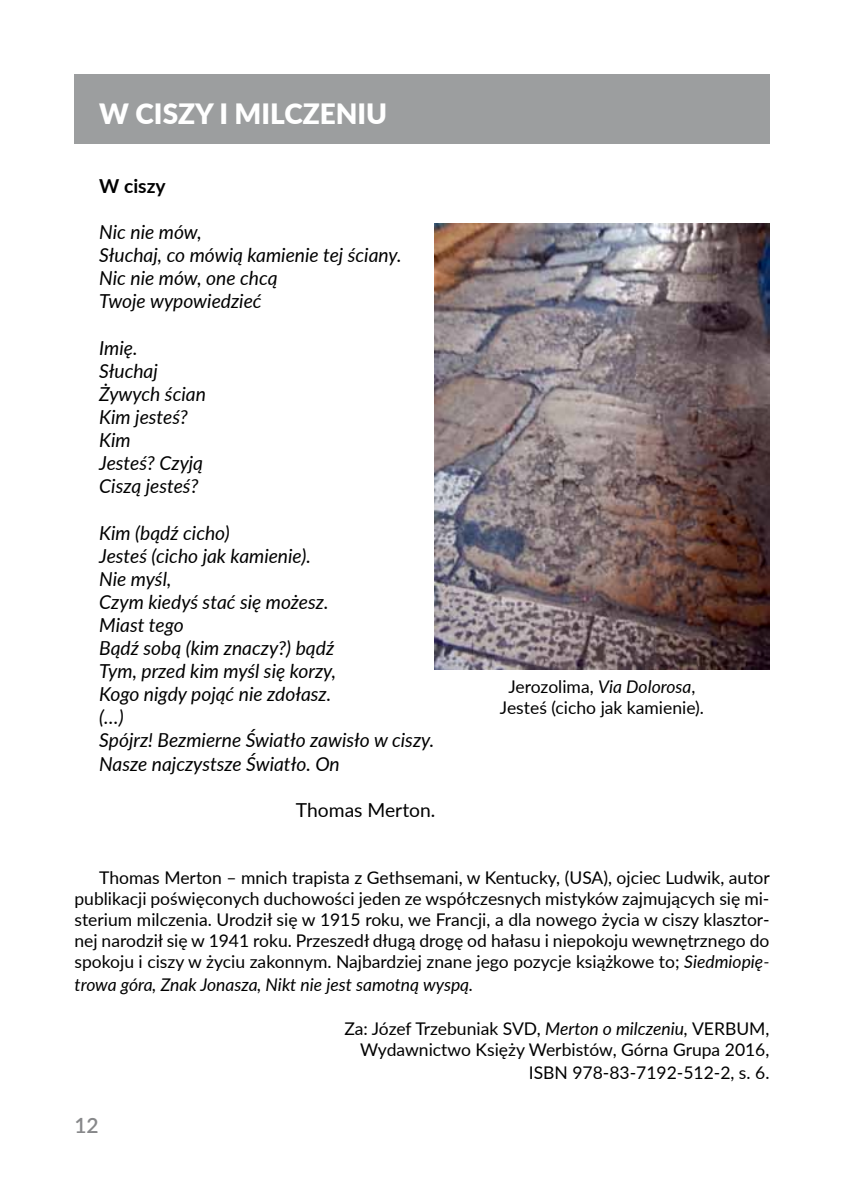
<style>
.page{position:relative;width:844px;height:1191px;background:#fff}
.page>*{position:absolute;margin:0;border:0;box-sizing:border-box;transform-origin:0 0}
.t1{font:900 28px "Lato";color:#fff}
.t2{font:600 21px "Lato";color:#87888a}
.t3{font:italic 19.25px/23.1px "Lato";color:#000}
.t4{font:19.25px "Lato";color:#000}
.t5{font:700 19.25px "Lato";color:#000}
.t6{font:17.5px/21px "Lato";color:#000;text-align:justify}
.t7{font:italic 17.5px "Lato";color:#000}
.s1{font-style:italic}
</style>
<div class="page">
<div style="left:74px;top:74px;width:695px;height:69px;background:#9c9e9f"></div>
<img style="left:434px;top:223px;width:335px;height:447px">
<h1 class="t1" style="left:99px;top:92px;width:289px">W CISZY I MILCZENIU</h1>
<p class="t5" style="left:99px;top:172px;width:68px">W ciszy</p>
<p class="t3" style="left:99px;top:220px;width:303px">Nic nie mów,<br>Słuchaj, co mówią kamienie tej ściany.<br>Nic nie mów, one chcą<br>Twoje wypowiedzieć</p>
<p class="t3" style="left:99px;top:335px;width:108px">Imię.<br>Słuchaj<br>Żywych ścian<br>Kim jesteś?<br>Kim<br>Jesteś? Czyją<br>Ciszą jesteś?</p>
<p class="t3" style="left:99px;top:520px;width:336px">Kim (bądź cicho)<br>Jesteś (cicho jak kamienie).<br>Nie myśl,<br>Czym kiedyś stać się możesz.<br>Miast tego<br>Bądź sobą (kim znaczy?) bądź<br>Tym, przed kim myśl się korzy,<br>Kogo nigdy pojąć nie zdołasz.<br>(…)<br>Spójrz! Bezmierne Światło zawisło w ciszy.<br>Nasze najczystsze Światło. On</p>
<p class="t4" style="left:296px;top:796px;width:141px">Thomas Merton.</p>
<p class="t6" style="left:500px;top:675px;width:205px;text-align:center">Jerozolima, <span class="s1">Via Dolorosa</span>,<br>Jesteś (cicho jak kamienie).</p>
<p class="t6" style="left:74px;top:866px;width:696px;text-indent:25px">Thomas Merton – mnich trapista z Gethsemani, w Kentucky, (USA), ojciec Ludwik, autor publikacji poświęconych duchowości jeden ze współczesnych mistyków zajmujących się mi&shy;sterium milczenia. Urodził się w 1915 roku, we Francji, a dla nowego życia w ciszy klasztor&shy;nej narodził się w 1941 roku. Przeszedł długą drogę od hałasu i niepokoju wewnętrznego do spokoju i ciszy w życiu zakonnym. Najbardziej znane jego pozycje książkowe to; <span class="s1">Siedmiopię-</span></p>
<p class="t7" style="left:74px;top:972px;width:400px">trowa góra, Znak Jonasza, Nikt nie jest samotną wyspą.</p>
<p class="t6" style="left:344px;top:1017px;width:426px;text-align:right">Za: Józef Trzebuniak SVD, <span class="s1">Merton o milczeniu,</span> VERBUM,<br>Wydawnictwo Księży Werbistów, Górna Grupa 2016,</p>
<p class="t6" style="left:528px;top:1061px;width:242px">ISBN 978-83-7192-512-2, s. 6.</p>
<p class="t2" style="left:74px;top:1110px;width:26px">12</p>
</div>
